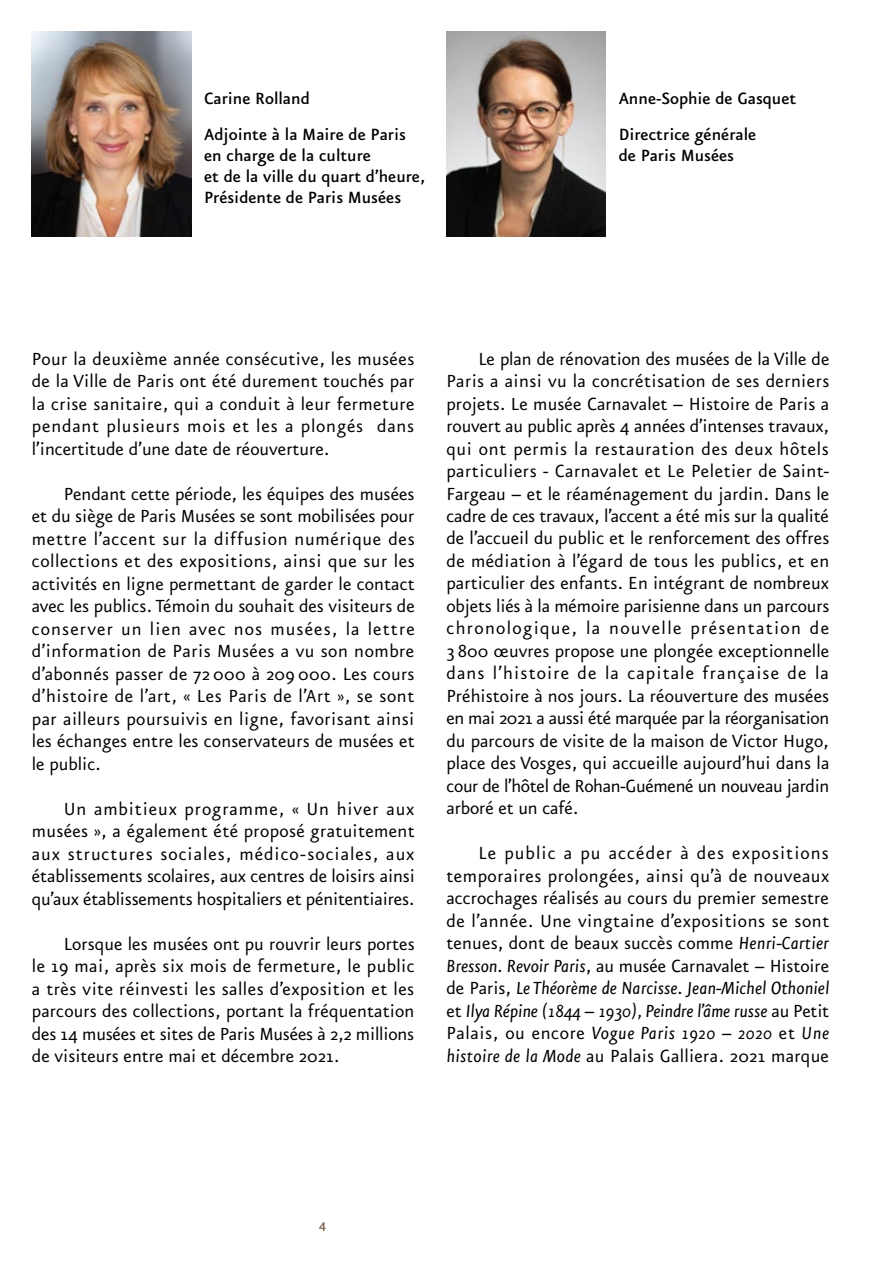
<style>
.page{position:relative;width:893px;height:1263px;background:#fff}
.page>*{position:absolute;margin:0;border:0;box-sizing:border-box;transform-origin:0 0}
.t1{font:21px/22.5px "Eureka Sans Pro";color:#000;text-align:justify}
.t2{font:500 19.5px/36px "Eureka Sans Pro";color:#000}
.t3{font:500 15px "Eureka Sans Pro";color:#765f4e}
.s1{font-style:italic}
</style>
<div class="page">
<img style="left:446px;top:32px;width:160px;height:204px">
<img style="left:32px;top:32px;width:159px;height:204px">
<p class="t2" style="left:204px;top:80px;width:203px">Carine Rolland<br>Adjointe à la Maire de Paris</p>
<p class="t2" style="left:204px;top:145px;width:223px;line-height:21px">en charge de la culture<br>et de la ville du quart d’heure,<br>Présidente de Paris Musées</p>
<p class="t2" style="left:619px;top:80px;width:179px">Anne-Sophie de Gasquet<br>Directrice générale</p>
<p class="t2" style="left:619px;top:137px;width:117px">de Paris Musées</p>
<p class="t1" style="left:32px;top:347px;width:384px">Pour la deuxième année consécutive, les musées de la Ville de Paris ont été durement touchés par la crise sanitaire, qui a conduit à leur fermeture pendant plusieurs mois et les a plongés dans l’incertitude d’une date de réouverture.</p>
<p class="t1" style="left:32px;top:482px;width:384px;text-indent:32px">Pendant cette période, les équipes des musées et du siège de Paris Musées se sont mobilisées pour mettre l’accent sur la diffusion numérique des collections et des expositions, ainsi que sur les activités en ligne permettant de garder le contact avec les publics. Témoin du souhait des visiteurs de conserver un lien avec nos musées, la lettre d’information de Paris Musées a vu son nombre d’abonnés passer de 72 000 à 209 000. Les cours d’histoire de l’art, « Les Paris de l’Art », se sont par ailleurs poursuivis en ligne, favorisant ainsi les échanges entre les conservateurs de musées et le public.</p>
<p class="t1" style="left:32px;top:797px;width:384px;text-indent:32px">Un ambitieux programme, « Un hiver aux musées », a également été proposé gratuitement aux structures sociales, médico-sociales, aux établissements scolaires, aux centres de loisirs ainsi qu’aux établissements hospitaliers et pénitentiaires.</p>
<p class="t1" style="left:32px;top:932px;width:384px;text-indent:32px">Lorsque les musées ont pu rouvrir leurs portes le 19 mai, après six mois de fermeture, le public a très vite réinvesti les salles d’exposition et les parcours des collections, portant la fréquentation des 14 musées et sites de Paris Musées à 2,2 millions de visiteurs entre mai et décembre 2021.</p>
<p class="t1" style="left:446px;top:347px;width:384px;text-indent:32px">Le plan de rénovation des musées de la Ville de Paris a ainsi vu la concrétisation de ses derniers projets. Le musée Carnavalet – Histoire de Paris a rouvert au public après 4 années d’intenses travaux, qui ont permis la restauration des deux hôtels particuliers - Carnavalet et Le Peletier de Saint-Fargeau – et le réaménagement du jardin. Dans le cadre de ces travaux, l’accent a été mis sur la qualité de l’accueil du public et le renforcement des offres de médiation à l’égard de tous les publics, et en particulier des enfants. En intégrant de nombreux objets liés à la mémoire parisienne dans un parcours chronologique, la nouvelle présentation de 3 800 œuvres propose une plongée exceptionnelle dans l’histoire de la capitale française de la Préhistoire à nos jours. La réouverture des musées en mai 2021 a aussi été marquée par la réorganisation du parcours de visite de la maison de Victor Hugo, place des Vosges, qui accueille aujourd’hui dans la cour de l’hôtel de Rohan-Guémené un nouveau jardin arboré et un café.</p>
<p class="t1" style="left:446px;top:842px;width:384px;text-indent:32px">Le public a pu accéder à des expositions temporaires prolongées, ainsi qu’à de nouveaux accrochages réalisés au cours du premier semestre de l’année. Une vingtaine d’expositions se sont tenues, dont de beaux succès comme <span class="s1">Henri-Cartier Bresson. Revoir Paris</span>, au musée Carnavalet – Histoire de Paris, <span class="s1">Le Théorème de Narcisse. Jean-Michel Othoniel </span>et <span class="s1">Ilya Répine (1844 – 1930), Peindre l’âme russe</span> au Petit Palais, ou encore <span class="s1">Vogue Paris 1920 – 2020</span> et <span class="s1">Une histoire de la Mode</span> au Palais Galliera. 2021 marque</p>
<p class="t3" style="left:319px;top:1218px;width:9px">4</p>
</div>
